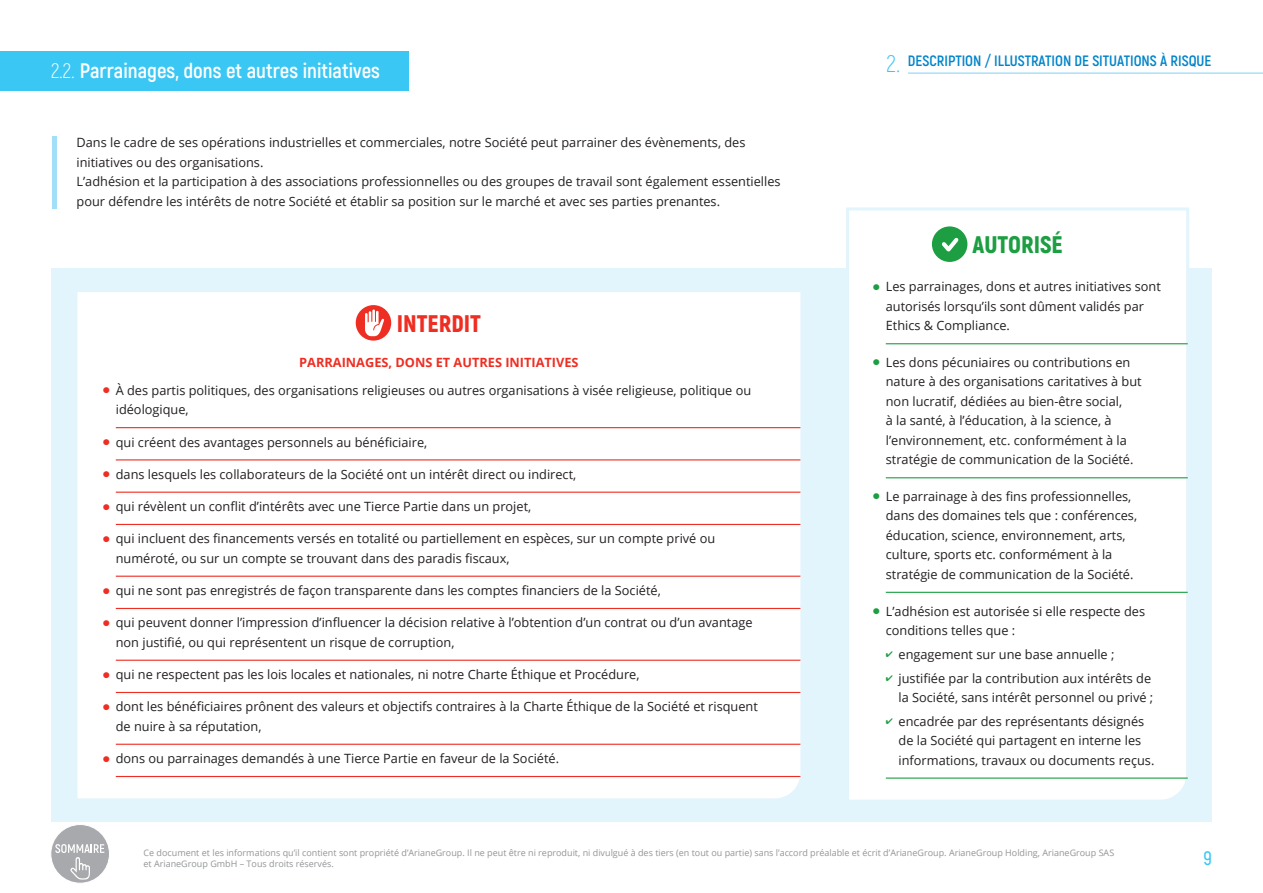
<style>
.page{position:relative;width:1263px;height:893px;background:#fff}
.page>*{position:absolute;margin:0;border:0;box-sizing:border-box;transform-origin:0 0}
.t1{font:900 24px "Akrobat";color:#ee2e22}
.t2{font:900 24px "Akrobat";color:#1d9e43}
.t3{font:700 21px "Akrobat";color:#fff}
.t4{font:600 19.5px "Akrobat";color:#3bc7f4}
.t5{font:700 15px "Akrobat";color:#0084ca}
.t6{font:12.75px/19.5px "Open Sans";color:#231f20}
.t7{font:700 12.75px "Open Sans";color:#ee2e22}
.t8{font:9px/10.8px "Open Sans";color:#939598}
.s1{font-weight:300}
.s2{font-weight:300;font-size:24px;color:#3bc7f4}
.s3{color:#ee2e22}
.s4{color:#1d9e43}
</style>
<div class="page">
<div style="left:51px;top:824px;width:58px;height:59px;background:#a8a9ad;border-radius:50%"></div>
<div style="left:50px;top:824px;width:60px;height:60px;border:1px solid #fff;border-radius:50%"></div>
<svg style="left:55px;top:844px;width:49px;height:36px"></svg>
<hr style="left:52px;top:136px;width:4px;height:73px;background:#a2def8">
<div style="left:0;top:51px;width:408px;height:39px;background:#3bc7f4"></div>
<hr style="left:908px;top:72px;width:355px;height:2px;background:#a9e0f9">
<div style="left:51px;top:268px;width:1161px;height:553px;background:#e2f4fc"></div>
<div style="left:77px;top:292px;width:723px;height:506px;background:#fff"></div>
<div style="left:846px;top:207px;width:343px;height:593px;background:#fff"></div>
<hr style="left:116px;top:427px;width:684px;height:1px;background:#ee2e22">
<hr style="left:116px;top:459px;width:684px;height:1px;background:#ee2e22">
<hr style="left:116px;top:492px;width:684px;height:1px;background:#ee2e22">
<hr style="left:116px;top:524px;width:684px;height:1px;background:#ee2e22">
<hr style="left:116px;top:576px;width:684px;height:1px;background:#ee2e22">
<hr style="left:116px;top:608px;width:684px;height:1px;background:#ee2e22">
<hr style="left:116px;top:660px;width:684px;height:1px;background:#ee2e22">
<hr style="left:116px;top:692px;width:684px;height:1px;background:#ee2e22">
<hr style="left:116px;top:744px;width:684px;height:1px;background:#ee2e22">
<hr style="left:116px;top:776px;width:684px;height:1px;background:#ee2e22">
<hr style="left:886px;top:343px;width:302px;height:1px;background:#1d9e43">
<hr style="left:886px;top:477px;width:302px;height:1px;background:#1d9e43">
<hr style="left:886px;top:592px;width:302px;height:1px;background:#1d9e43">
<hr style="left:886px;top:777px;width:302px;height:2px;background:#1d9e43">
<div style="left:932px;top:226px;width:35px;height:36px;background:#1d9e43;border-radius:50%"></div>
<svg style="left:942px;top:237px;width:17px;height:15px"></svg>
<div style="left:356px;top:305px;width:35px;height:36px;background:#ee2e22;border-radius:50%"></div>
<svg style="left:365px;top:309px;width:19px;height:27px"></svg>
<h2 class="t3" style="left:51px;top:58px;width:330px"><span class="s1">2.2.</span> Parrainages, dons et autres initiatives</h2>
<p class="t5" style="left:887px;top:52px;width:326px"><span class="s2">2.</span> DESCRIPTION / ILLUSTRATION DE SITUATIONS À RISQUE</p>
<p class="t6" style="left:77px;top:133px;width:706px">Dans le cadre de ses opérations industrielles et commerciales, notre Société peut parrainer des évènements, des initiatives ou des organisations.<br>L’adhésion et la participation à des associations professionnelles ou des groupes de travail sont également essentielles pour défendre les intérêts de notre Société et établir sa position sur le marché et avec ses parties prenantes.</p>
<h1 class="t1" style="left:397px;top:308px;width:86px">INTERDIT</h1>
<p class="t7" style="left:299px;top:353px;width:281px">PARRAINAGES, DONS ET AUTRES INITIATIVES</p>
<p class="t6" style="left:116px;top:380px;width:637px;text-indent:-13px"><span class="s3">●</span> À des partis politiques, des organisations religieuses ou autres organisations à visée religieuse, politique ou idéologique,</p>
<p class="t6" style="left:103px;top:432px;width:326px"><span class="s3">●</span> qui créent des avantages personnels au bénéficiaire,</p>
<p class="t6" style="left:103px;top:464px;width:475px"><span class="s3">●</span> dans lesquels les collaborateurs de la Société ont un intérêt direct ou indirect,</p>
<p class="t6" style="left:103px;top:496px;width:430px"><span class="s3">●</span> qui révèlent un conflit d’intérêts avec une Tierce Partie dans un projet,</p>
<p class="t6" style="left:116px;top:529px;width:601px;text-indent:-13px"><span class="s3">●</span> qui incluent des financements versés en totalité ou partiellement en espèces, sur un compte privé ou numéroté, ou sur un compte se trouvant dans des paradis fiscaux,</p>
<p class="t6" style="left:103px;top:580px;width:559px"><span class="s3">●</span> qui ne sont pas enregistrés de façon transparente dans les comptes financiers de la Société,</p>
<p class="t6" style="left:116px;top:613px;width:638px;text-indent:-13px"><span class="s3">●</span> qui peuvent donner l’impression d’influencer la décision relative à l’obtention d’un contrat ou d’un avantage non justifié, ou qui représentent un risque de corruption,</p>
<p class="t6" style="left:103px;top:664px;width:538px"><span class="s3">●</span> qui ne respectent pas les lois locales et nationales, ni notre Charte Éthique et Procédure,</p>
<p class="t6" style="left:116px;top:697px;width:644px;text-indent:-13px"><span class="s3">●</span> dont les bénéficiaires prônent des valeurs et objectifs contraires à la Charte Éthique de la Société et risquent de nuire à sa réputation,</p>
<p class="t6" style="left:103px;top:748px;width:458px"><span class="s3">●</span> dons ou parrainages demandés à une Tierce Partie en faveur de la Société.</p>
<h1 class="t2" style="left:972px;top:229px;width:92px">AUTORISÉ</h1>
<p class="t6" style="left:886px;top:277px;width:277px;text-indent:-13px"><span class="s4">●</span> Les parrainages, dons et autres initiatives sont autorisés lorsqu’ils sont dûment validés par<br>Ethics &amp; Compliance.</p>
<p class="t6" style="left:886px;top:352px;width:257px;text-indent:-13px"><span class="s4">●</span> Les dons pécuniaires ou contributions en nature à des organisations caritatives à but non lucratif, dédiées au bien-être social,<br>à la santé, à l’éducation, à la science, à l’environnement, etc. conformément à la stratégie de communication de la Société.</p>
<p class="t6" style="left:886px;top:486px;width:253px;text-indent:-13px"><span class="s4">●</span> Le parrainage à des fins professionnelles, dans des domaines tels que : conférences, éducation, science, environnement, arts, culture, sports etc. conformément à la stratégie de communication de la Société.</p>
<p class="t6" style="left:886px;top:601px;width:261px;text-indent:-13px"><span class="s4">●</span> L’adhésion est autorisée si elle respecte des conditions telles que :</p>
<p class="t6" style="left:886px;top:644px;width:230px"><span class="s4">✔</span> engagement sur une base annuelle ;</p>
<p class="t6" style="left:886px;top:668px;width:269px;text-align:right"><span class="s4">✔</span> justifiée par la contribution aux intérêts de la Société, sans intérêt personnel ou privé ;</p>
<p class="t6" style="left:898px;top:711px;width:257px;text-indent:-13px"><span class="s4">✔</span> encadrée par des représentants désignés de la Société qui partagent en interne les informations, travaux ou documents reçus.</p>
<p class="t8" style="left:144px;top:847px;width:972px">Ce document et les informations qu’il contient sont propriété d’ArianeGroup. Il ne peut être ni reproduit, ni divulgué à des tiers (en tout ou partie) sans l’accord préalable et écrit d’ArianeGroup. ArianeGroup Holding, ArianeGroup SAS et ArianeGroup GmbH – Tous droits réservés.</p>
<h3 class="t4" style="left:1203px;top:846px;width:10px">9</h3>
</div>
